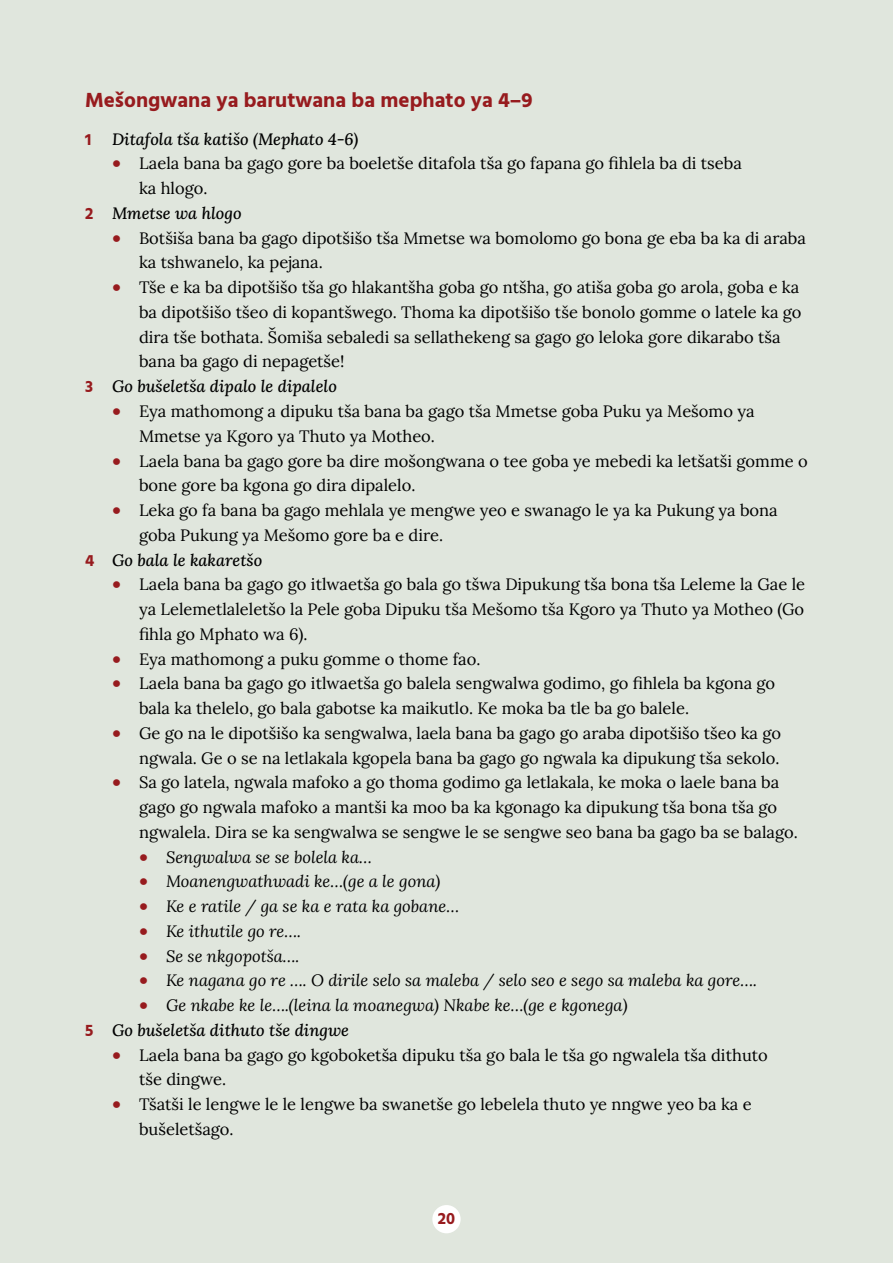
<style>
.page{position:relative;width:893px;height:1263px;background:#e0e6dd}
.page>*{position:absolute;margin:0;border:0;box-sizing:border-box;transform-origin:0 0}
.t1{font:700 21px "Hind";color:#971b1e}
.t2{font:16.5px/24.8px "Lora";color:#000}
.t3{font:italic 16.5px/24.8px "Lora";color:#000}
.t4{font:italic 500 16.5px "Lora";color:#000}
.t5{font:700 16.5px "Hind";color:#971b1e}
.s1{font-size:22.5px;color:#971b1e}
.s2{font-family:"Hind";font-weight:700;font-style:normal;color:#971b1e}
.s3{font-style:normal;font-size:22.5px;color:#971b1e}
.s4{font-weight:500}
</style>
<div class="page">
<div style="left:432px;top:1205px;width:29px;height:28px;background:#fff;border-radius:50%"></div>
<p class="t1" style="left:85px;top:88px;width:449px">Mešongwana ya barutwana ba mephato ya 4–9</p>
<p class="t5" style="left:85px;top:129px;width:8px">1</p>
<p class="t4" style="left:112px;top:127px;width:248px">Ditafola tša katišo (Mephato 4-6)</p>
<p class="t2" style="left:112px;top:150px;width:631px"><span class="s1">•</span> Laela bana ba gago gore ba boeletše ditafola tša go fapana go fihlela ba di tseba</p>
<p class="t2" style="left:139px;top:175px;width:70px">ka hlogo.</p>
<p class="t4" style="left:85px;top:201px;width:158px"><span class="s2">2</span> Mmetse wa hlogo</p>
<p class="t2" style="left:139px;top:224px;width:668px;text-indent:-27px"><span class="s1">•</span> Botšiša bana ba gago dipotšišo tša Mmetse wa bomolomo go bona ge eba ba ka di araba ka tshwanelo, ka pejana.</p>
<p class="t2" style="left:112px;top:274px;width:689px"><span class="s1">•</span> Tše e ka ba dipotšišo tša go hlakantšha goba go ntšha, go atiša goba go arola, goba e ka</p>
<p class="t2" style="left:139px;top:299px;width:664px">ba dipotšišo tšeo di kopantšwego. Thoma ka dipotšišo tše bonolo gomme o latele ka go</p>
<p class="t2" style="left:139px;top:323px;width:643px">dira tše bothata. Šomiša sebaledi sa sellathekeng sa gago go leloka gore dikarabo tša</p>
<p class="t2" style="left:139px;top:348px;width:207px">bana ba gago di nepagetše!</p>
<p class="t4" style="left:85px;top:375px;width:253px"><span class="s2">3</span> Go bušeletša dipalo le dipalelo</p>
<p class="t2" style="left:139px;top:398px;width:617px;text-indent:-27px"><span class="s1">•</span> Eya mathomong a dipuku tša bana ba gago tša Mmetse goba Puku ya Mešomo ya<br>Mmetse ya Kgoro ya Thuto ya Motheo.</p>
<p class="t2" style="left:139px;top:447px;width:670px;text-indent:-27px"><span class="s1">•</span> Laela bana ba gago gore ba dire mošongwana o tee goba ye mebedi ka letšatši gomme o bone gore ba kgona go dira dipalelo.</p>
<p class="t2" style="left:112px;top:497px;width:667px"><span class="s1">•</span> Leka go fa bana ba gago mehlala ye mengwe yeo e swanago le ya ka Pukung ya bona</p>
<p class="t2" style="left:139px;top:521px;width:306px">goba Pukung ya Mešomo gore ba e dire.</p>
<p class="t4" style="left:85px;top:548px;width:179px"><span class="s2">4</span> Go bala le kakaretšo</p>
<p class="t2" style="left:139px;top:571px;width:668px;text-align:justify;text-indent:-27px"><span class="s1">•</span> Laela bana ba gago go itlwaetša go bala go tšwa Dipukung tša bona tša Leleme la Gae le ya Lelemetlaleletšo la Pele goba Dipuku tša Mešomo tša Kgoro ya Thuto ya Motheo (Go fihla go Mphato wa 6).</p>
<p class="t2" style="left:112px;top:645px;width:370px"><span class="s1">•</span> Eya mathomong a puku gomme o thome fao.</p>
<p class="t2" style="left:139px;top:670px;width:638px;text-indent:-27px"><span class="s1">•</span> Laela bana ba gago go itlwaetša go balela sengwalwa godimo, go fihlela ba kgona go bala ka thelelo, go bala gabotse ka maikutlo. Ke moka ba tle ba go balele.</p>
<p class="t2" style="left:112px;top:719px;width:670px;text-align:right"><span class="s1">•</span> Ge go na le dipotšišo ka sengwalwa, laela bana ba gago go araba dipotšišo tšeo ka go ngwala. Ge o se na letlakala kgopela bana ba gago go ngwala ka dipukung tša sekolo.</p>
<p class="t2" style="left:139px;top:769px;width:660px;text-indent:-27px"><span class="s1">•</span> Sa go latela, ngwala mafoko a go thoma godimo ga letlakala, ke moka o laele bana ba gago go ngwala mafoko a mantši ka moo ba ka kgonago ka dipukung tša bona tša go ngwalela. Dira se ka sengwalwa se sengwe le se sengwe seo bana ba gago ba se balago.</p>
<p class="t3" style="left:139px;top:844px;width:234px"><span class="s3">•</span> Sengwalwa se se bolela ka…</p>
<p class="t3" style="left:139px;top:869px;width:303px"><span class="s3">•</span> Moanengwathwadi ke…(ge a le gona)</p>
<p class="t3" style="left:139px;top:893px;width:322px"><span class="s3">•</span> Ke e ratile / ga se ka e rata ka gobane…</p>
<p class="t3" style="left:139px;top:918px;width:163px"><span class="s3">•</span> Ke ithutile go re….</p>
<p class="t3" style="left:139px;top:943px;width:162px"><span class="s3">•</span> Se se nkgopotša….</p>
<p class="t3" style="left:139px;top:968px;width:619px"><span class="s3">•</span> Ke nagana go re …. O dirile selo sa maleba / selo seo e sego sa maleba ka gore….</p>
<p class="t3" style="left:85px;top:992px;width:544px;text-indent:54px"><span class="s3">•</span> Ge nkabe ke le….(leina la moanegwa) Nkabe ke…(ge e kgonega)<br><span class="s2">5</span> <span class="s4">Go bušeletša dithuto tše dingwe</span></p>
<p class="t2" style="left:139px;top:1041px;width:630px;text-indent:-27px"><span class="s1">•</span> Laela bana ba gago go kgoboketša dipuku tša go bala le tša go ngwalela tša dithuto tše dingwe.</p>
<p class="t2" style="left:139px;top:1091px;width:614px;text-indent:-27px"><span class="s1">•</span> Tšatši le lengwe le le lengwe ba swanetše go lebelela thuto ye nngwe yeo ba ka e bušeletšago.</p>
<p class="t5" style="left:438px;top:1209px;width:19px">20</p>
</div>
